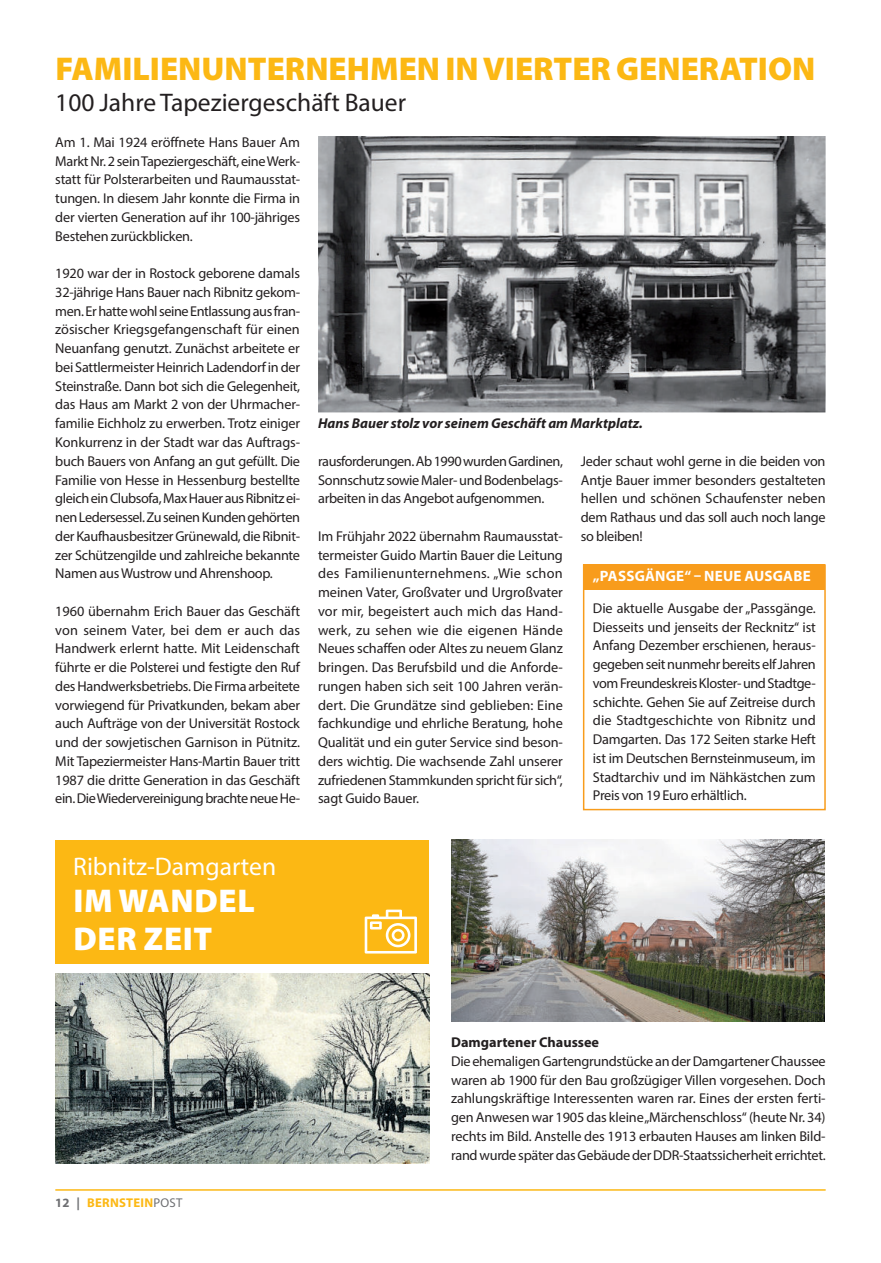
<style>
.page{position:relative;width:881px;height:1263px;background:#fff}
.page>*{position:absolute;margin:0;border:0;box-sizing:border-box;transform-origin:0 0}
.t1{font:900 33px "Myriad Pro";color:#fcb814}
.t2{font:900 33px/37.5px "Myriad Pro";letter-spacing:.02em;color:#fff}
.t3{font:25.5px "Myriad Pro";color:#231f20}
.t4{font:25.5px "Myriad Pro";color:#fff}
.t5{font:700 15px "Myriad Pro";letter-spacing:.015em;color:#fff}
.t6{font:14.25px/18.8px "Myriad Pro";letter-spacing:-.02em;color:#231f20;text-align:justify}
.t7{font:italic 700 14.25px "Myriad Pro";color:#231f20}
.t8{font:700 14.25px "Myriad Pro";color:#231f20}
.t9{font:700 12.75px "Myriad Pro";letter-spacing:.02em;color:#fcb814}
.s1{color:#6d6e71}
.s2{font-weight:400;color:#6d6e71}
</style>
<div class="page">
<hr style="left:55px;top:1189px;width:770px;height:2px;background:#fcb814">
<img style="left:55px;top:974px;width:374px;height:189px">
<div style="left:55px;top:840px;width:374px;height:124px;background:#fcb814"></div>
<svg style="left:364px;top:909px;width:53px;height:44px"></svg>
<img style="left:451px;top:840px;width:373px;height:182px">
<div style="left:582px;top:564px;width:242px;height:26px;background:#f89c1c"></div>
<div style="left:582px;top:564px;width:243px;height:246px;border:2px solid #f89c1c"></div>
<img style="left:318px;top:136px;width:507px;height:276px">
<h1 class="t1" style="left:56px;top:52px;width:761px">FAMILIENUNTERNEHMEN IN VIERTER GENERATION</h1>
<h2 class="t3" style="left:55px;top:90px;width:352px">100 Jahre Tapeziergeschäft Bauer</h2>
<p class="t6" style="left:55px;top:133px;width:246px">Am 1. Mai 1924 eröffnete Hans Bauer Am Markt Nr. 2 sein Tapeziergeschäft, eine Werk&shy;statt für Polsterarbeiten und Raumausstat&shy;tungen. In diesem Jahr konnte die Firma in der vierten Generation auf ihr 100-jähriges Bestehen zurückblicken.</p>
<p class="t6" style="left:55px;top:265px;width:246px">1920 war der in Rostock geborene damals 32-jährige Hans Bauer nach Ribnitz gekom&shy;men. Er hatte wohl seine Entlassung aus fran&shy;zösischer Kriegsgefangenschaft für einen Neuanfang genutzt. Zunächst arbeitete er bei Sattlermeister Heinrich Ladendorf in der Steinstraße. Dann bot sich die Gelegenheit, das Haus am Markt 2 von der Uhrmacher&shy;familie Eichholz zu erwerben. Trotz einiger Konkurrenz in der Stadt war das Auftrags&shy;buch Bauers von Anfang an gut gefüllt. Die Familie von Hesse in Hessenburg bestellte gleich ein Clubsofa, Max Hauer aus Ribnitz ei&shy;nen Ledersessel. Zu seinen Kunden gehörten der Kaufhausbesitzer Grünewald, die Ribnit&shy;zer Schützengilde und zahlreiche bekannte Namen aus Wustrow und Ahrenshoop.</p>
<p class="t6" style="left:55px;top:602px;width:246px">1960 übernahm Erich Bauer das Geschäft von seinem Vater, bei dem er auch das Handwerk erlernt hatte. Mit Leidenschaft führte er die Polsterei und festigte den Ruf des Handwerksbetriebs. Die Firma arbeitete vorwiegend für Privatkunden, bekam aber auch Aufträge von der Universität Rostock und der sowjetischen Garnison in Pütnitz.<br>Mit Tapeziermeister Hans-Martin Bauer tritt 1987 die dritte Generation in das Geschäft ein. Die Wiedervereinigung brachte neue He-</p>
<p class="t7" style="left:318px;top:418px;width:326px">Hans Bauer stolz vor seinem Geschäft am Marktplatz.</p>
<p class="t6" style="left:318px;top:452px;width:246px">rausforderungen. Ab 1990 wurden Gardinen, Sonnschutz sowie Maler- und Bodenbelags&shy;arbeiten in das Angebot aufgenommen.</p>
<p class="t6" style="left:318px;top:527px;width:246px">Im Frühjahr 2022 übernahm Raumausstat&shy;termeister Guido Martin Bauer die Leitung des Familienunternehmens. „Wie schon meinen Vater, Großvater und Urgroßvater vor mir, begeistert auch mich das Hand&shy;werk, zu sehen wie die eigenen Hände Neues schaffen oder Altes zu neuem Glanz bringen. Das Berufsbild und die Anforde&shy;rungen haben sich seit 100 Jahren verän&shy;dert. Die Grundätze sind geblieben: Eine fachkundige und ehrliche Beratung, hohe Qualität und ein guter Service sind beson&shy;ders wichtig. Die wachsende Zahl unserer zufriedenen Stammkunden spricht für sich“, sagt Guido Bauer.</p>
<p class="t6" style="left:580px;top:452px;width:246px">Jeder schaut wohl gerne in die beiden von Antje Bauer immer besonders gestalteten hellen und schönen Schaufenster neben dem Rathaus und das soll auch noch lange so bleiben!</p>
<p class="t5" style="left:592px;top:568px;width:219px">„PASSGÄNGE“ – NEUE AUSGABE</p>
<p class="t6" style="left:592px;top:599px;width:224px">Die aktuelle Ausgabe der „Passgänge.<br>Diesseits und jenseits der Recknitz“ ist Anfang Dezember erschienen, heraus&shy;gegeben seit nunmehr bereits elf Jahren vom Freundeskreis Kloster- und Stadtge&shy;schichte. Gehen Sie auf Zeitreise durch die Stadtgeschichte von Ribnitz und Damgarten. Das 172 Seiten starke Heft ist im Deutschen Bernsteinmuseum, im Stadtarchiv und im Nähkästchen zum Preis von 19 Euro erhältlich.</p>
<h2 class="t4" style="left:73px;top:854px;width:205px">Ribnitz-Damgarten</h2>
<h1 class="t2" style="left:73px;top:881px;width:183px">IM WANDEL<br>DER ZEIT</h1>
<p class="t9" style="left:55px;top:1196px;width:129px"><span class="s1">12 |</span> BERNSTEIN<span class="s2">POST</span></p>
<p class="t8" style="left:451px;top:1035px;width:149px">Damgartener Chaussee</p>
<p class="t6" style="left:451px;top:1052px;width:376px">Die ehemaligen Gartengrundstücke an der Damgartener Chaussee waren ab 1900 für den Bau großzügiger Villen vorgesehen. Doch zahlungskräftige Interessenten waren rar. Eines der ersten ferti&shy;gen Anwesen war 1905 das kleine „Märchenschloss“ (heute Nr. 34) rechts im Bild. Anstelle des 1913 erbauten Hauses am linken Bild&shy;rand wurde später das Gebäude der DDR-Staatssicherheit errichtet.</p>
</div>
